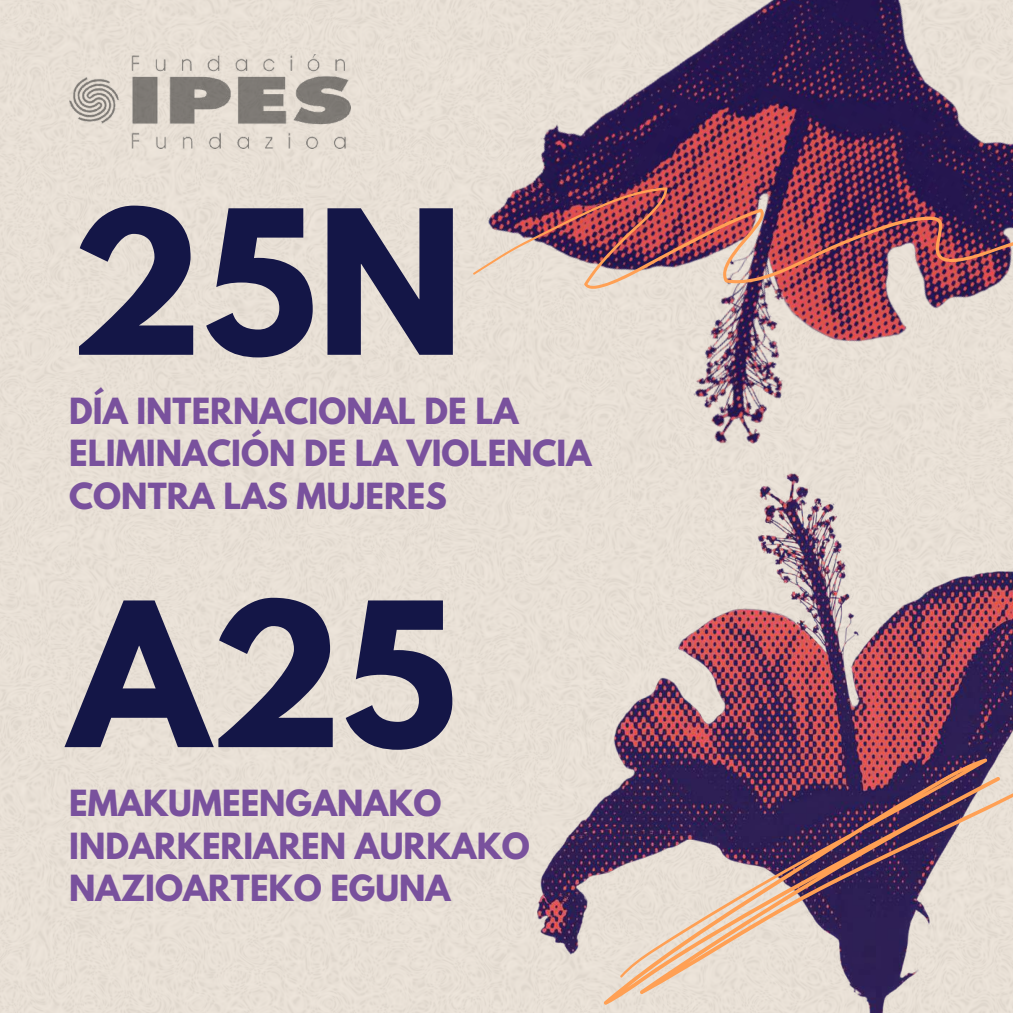
<style>
.page{position:relative;width:1013px;height:1013px;background:#fff}
.page>*{position:absolute;margin:0;border:0;box-sizing:border-box;transform-origin:0 0}
.t1{font:700 177.75px "League Spartan";color:#141647}
.t2{font:700 177.5px "League Spartan";color:#141647}
.t3{font:700 31.88px/42.5px "League Spartan";color:#79519d}
</style>
<div class="page">
<img style="left:506px;top:602px;width:506px;height:410px">
<img style="left:69px;top:54px;width:281px;height:95px">
<img style="left:428px;top:0;width:584px;height:602px">
<img style="left:472px;top:186px;width:540px;height:105px">
<svg style="left:604px;top:758px;width:408px;height:246px;background:#9c8591"></svg>
<h2 class="t2" style="left:69px;top:144px;width:396px">25N</h2>
<p class="t3" style="left:69px;top:389px;width:523px">DÍA INTERNACIONAL DE LA<br>ELIMINACIÓN DE LA VIOLENCIA<br>CONTRA LAS MUJERES</p>
<h1 class="t1" style="left:69px;top:536px;width:389px">A25</h1>
<p class="t3" style="left:69px;top:781px;width:462px">EMAKUMEENGANAKO<br>INDARKERIAREN AURKAKO<br>NAZIOARTEKO EGUNA</p>
</div>
